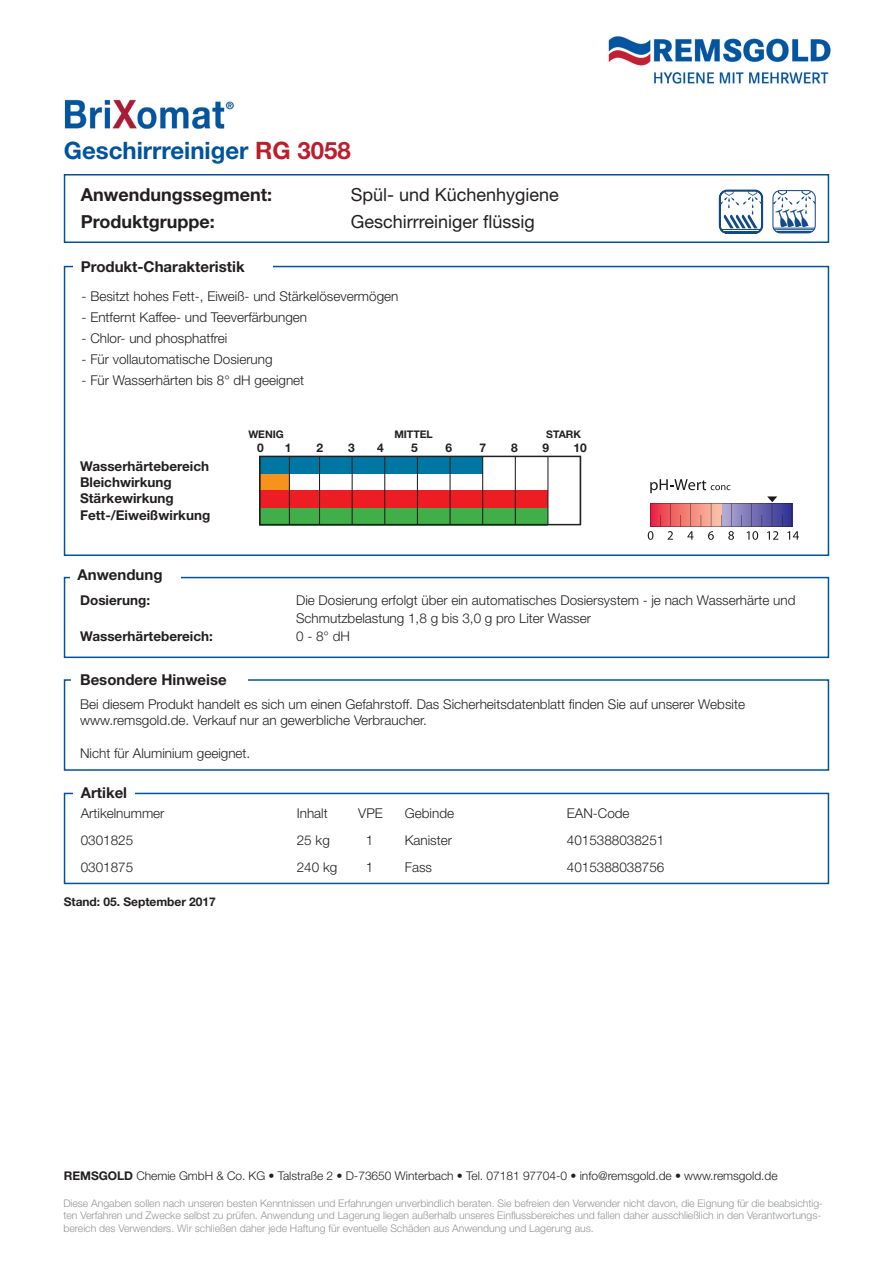
<style>
.page{position:relative;width:893px;height:1263px;background:#fff}
.page>*{position:absolute;margin:0;border:0;box-sizing:border-box;transform-origin:0 0}
.t1{font:700 24px "Helvetica Neue LT Pro";color:#01539e}
.t2{font:18px "Helvetica Neue LT Pro";color:#231f20}
.t3{font:700 18px "Helvetica Neue LT Pro";color:#231f20}
.t4{font:700 15px "Helvetica Neue LT Pro";color:#231f20}
.t5{font:300 13.5px/16.2px "Helvetica Neue LT Pro";color:#231f20}
.t6{font:700 13.5px/16.2px "Helvetica Neue LT Pro";color:#231f20}
.t7{font:300 12px "Helvetica Neue LT Pro";letter-spacing:-.005em;color:#231f20}
.t8{font:700 12px "Helvetica Neue LT Pro";letter-spacing:-.005em;color:#231f20}
.t9{font:300 10.5px/12.6px "Helvetica Neue LT Pro";letter-spacing:-.005em;color:#939598}
.t10{font:700 10.5px "Helvetica Neue LT Pro";color:#231f20}
.s1{color:#be1d2c}
.s2{font-weight:700}
</style>
<div class="page">
<div style="left:64px;top:577px;width:765px;height:81px;border:2px solid #01539e"></div>
<div style="left:64px;top:793px;width:765px;height:91px;border:2px solid #01539e"></div>
<div style="left:64px;top:174px;width:765px;height:69px;border:2px solid #01539e"></div>
<div style="left:64px;top:266px;width:765px;height:290px;border:2px solid #01539e"></div>
<div style="left:64px;top:679px;width:765px;height:92px;border:2px solid #01539e"></div>
<div style="left:259px;top:474px;width:30px;height:16px;background:#f7931d"></div>
<svg style="left:772px;top:190px;width:44px;height:43px"></svg>
<div style="left:73px;top:786px;width:62px;height:15px;background:#fff"></div>
<svg style="left:719px;top:189px;width:44px;height:45px"></svg>
<div style="left:71px;top:673px;width:177px;height:13px;background:#fff"></div>
<div style="left:71px;top:567px;width:110px;height:19px;background:#fff"></div>
<div style="left:73px;top:261px;width:199px;height:19px;background:#fff"></div>
<div style="left:259px;top:457px;width:224px;height:17px;background:#0076a3"></div>
<div style="left:259px;top:490px;width:289px;height:18px;background:#ee1d23"></div>
<div style="left:259px;top:508px;width:289px;height:17px;background:#40ae49"></div>
<hr style="left:319px;top:456px;width:1px;height:68px;background:#231f20">
<hr style="left:352px;top:456px;width:1px;height:68px;background:#231f20">
<hr style="left:384px;top:456px;width:1px;height:68px;background:#231f20">
<hr style="left:449px;top:456px;width:2px;height:68px;background:#231f20">
<hr style="left:482px;top:456px;width:1px;height:68px;background:#231f20">
<hr style="left:547px;top:456px;width:1px;height:68px;background:#231f20">
<hr style="left:515px;top:456px;width:1px;height:68px;background:#231f20">
<hr style="left:289px;top:456px;width:1px;height:68px;background:#231f20">
<hr style="left:417px;top:456px;width:1px;height:68px;background:#231f20">
<div style="left:259px;top:456px;width:322px;height:69px;border:2px solid #231f20"></div>
<img style="left:608px;top:36px;width:223px;height:48px">
<svg style="left:648px;top:479px;width:151px;height:61px"></svg>
<img style="left:64px;top:99px;width:170px;height:30px">
<h1 class="t1" style="left:64px;top:135px;width:289px">Geschirrreiniger <span class="s1">RG 3058</span></h1>
<h2 class="t3" style="left:81px;top:184px;width:193px">Anwendungssegment:</h2>
<h2 class="t2" style="left:351px;top:184px;width:210px">Spül- und Küchenhygiene</h2>
<h2 class="t3" style="left:81px;top:211px;width:136px">Produktgruppe:</h2>
<h2 class="t2" style="left:351px;top:211px;width:185px">Geschirrreiniger flüssig</h2>
<p class="t4" style="left:81px;top:257px;width:165px">Produkt-Charakteristik</p>
<p class="t5" style="left:82px;top:288px;width:318px">- Besitzt hohes Fett-, Eiweiß- und Stärkelösevermögen</p>
<p class="t5" style="left:82px;top:309px;width:227px">- Entfernt Kaffee- und Teeverfärbungen</p>
<p class="t5" style="left:82px;top:330px;width:147px">- Chlor- und phosphatfrei</p>
<p class="t5" style="left:82px;top:351px;width:193px">- Für vollautomatische Dosierung</p>
<p class="t5" style="left:82px;top:372px;width:224px">- Für Wasserhärten bis 8° dH geeignet</p>
<p class="t10" style="left:248px;top:427px;width:37px">WENIG</p>
<p class="t10" style="left:394px;top:427px;width:40px">MITTEL</p>
<p class="t10" style="left:546px;top:427px;width:36px">STARK</p>
<p class="t6" style="left:80px;top:458px;width:132px">Wasserhärtebereich<br>Bleichwirkung<br>Stärkewirkung<br>Fett-/Eiweißwirkung</p>
<p class="t8" style="left:257px;top:440px;width:8px">0</p>
<p class="t8" style="left:285px;top:440px;width:8px">1</p>
<p class="t8" style="left:316px;top:440px;width:8px">2</p>
<p class="t8" style="left:348px;top:440px;width:8px">3</p>
<p class="t8" style="left:377px;top:440px;width:8px">4</p>
<p class="t8" style="left:411px;top:440px;width:8px">5</p>
<p class="t8" style="left:445px;top:440px;width:8px">6</p>
<p class="t8" style="left:480px;top:440px;width:8px">7</p>
<p class="t8" style="left:511px;top:440px;width:8px">8</p>
<p class="t8" style="left:543px;top:440px;width:8px">9</p>
<p class="t8" style="left:573px;top:440px;width:15px">10</p>
<p class="t4" style="left:78px;top:566px;width:87px">Anwendung</p>
<p class="t6" style="left:80px;top:591px;width:71px">Dosierung:</p>
<p class="t5" style="left:296px;top:590px;width:501px;line-height:18px">Die Dosierung erfolgt über ein automatisches Dosiersystem - je nach Wasserhärte und<br>Schmutzbelastung 1,8 g bis 3,0 g pro Liter Wasser</p>
<p class="t6" style="left:80px;top:627px;width:134px">Wasserhärtebereich:</p>
<p class="t5" style="left:296px;top:627px;width:55px">0 - 8° dH</p>
<p class="t4" style="left:80px;top:670px;width:148px">Besondere Hinweise</p>
<p class="t5" style="left:80px;top:696px;width:666px">Bei diesem Produkt handelt es sich um einen Gefahrstoff. Das Sicherheitsdatenblatt finden Sie auf unserer Website www.remsgold.de. Verkauf nur an gewerbliche Verbraucher.</p>
<p class="t5" style="left:80px;top:745px;width:172px">Nicht für Aluminium geeignet.</p>
<p class="t4" style="left:81px;top:783px;width:48px">Artikel</p>
<p class="t5" style="left:81px;top:804px;width:85px">Artikelnummer</p>
<p class="t5" style="left:297px;top:804px;width:32px">Inhalt</p>
<p class="t5" style="left:358px;top:804px;width:26px">VPE</p>
<p class="t5" style="left:405px;top:804px;width:51px">Gebinde</p>
<p class="t5" style="left:567px;top:804px;width:64px">EAN-Code</p>
<p class="t5" style="left:81px;top:831px;width:54px">0301825</p>
<p class="t5" style="left:297px;top:831px;width:35px">25 kg</p>
<p class="t5" style="left:366px;top:831px;width:9px">1</p>
<p class="t5" style="left:405px;top:831px;width:49px">Kanister</p>
<p class="t5" style="left:567px;top:831px;width:99px">4015388038251</p>
<p class="t5" style="left:81px;top:858px;width:54px">0301875</p>
<p class="t5" style="left:297px;top:858px;width:42px">240 kg</p>
<p class="t5" style="left:366px;top:858px;width:9px">1</p>
<p class="t5" style="left:405px;top:858px;width:29px">Fass</p>
<p class="t5" style="left:567px;top:858px;width:99px">4015388038756</p>
<p class="t8" style="left:64px;top:895px;width:154px">Stand: 05. September 2017</p>
<p class="t7" style="left:64px;top:1168px;width:715px"><span class="s2">REMSGOLD</span> Chemie GmbH &amp; Co. KG • Talstraße 2 • D-73650 Winterbach • Tel. 07181 97704-0 • info@remsgold.de • www.remsgold.de</p>
<p class="t9" style="left:63px;top:1196px;width:761px">Diese Angaben sollen nach unseren besten Kenntnissen und Erfahrungen unverbindlich beraten. Sie befreien den Verwender nicht davon, die Eignung für die beabsichtig&shy;ten Verfahren und Zwecke selbst zu prüfen. Anwendung und Lagerung liegen außerhalb unseres Einflussbereiches und fallen daher ausschließlich in den Verantwortungs&shy;bereich des Verwenders. Wir schließen daher jede Haftung für eventuelle Schäden aus Anwendung und Lagerung aus.</p>
</div>
